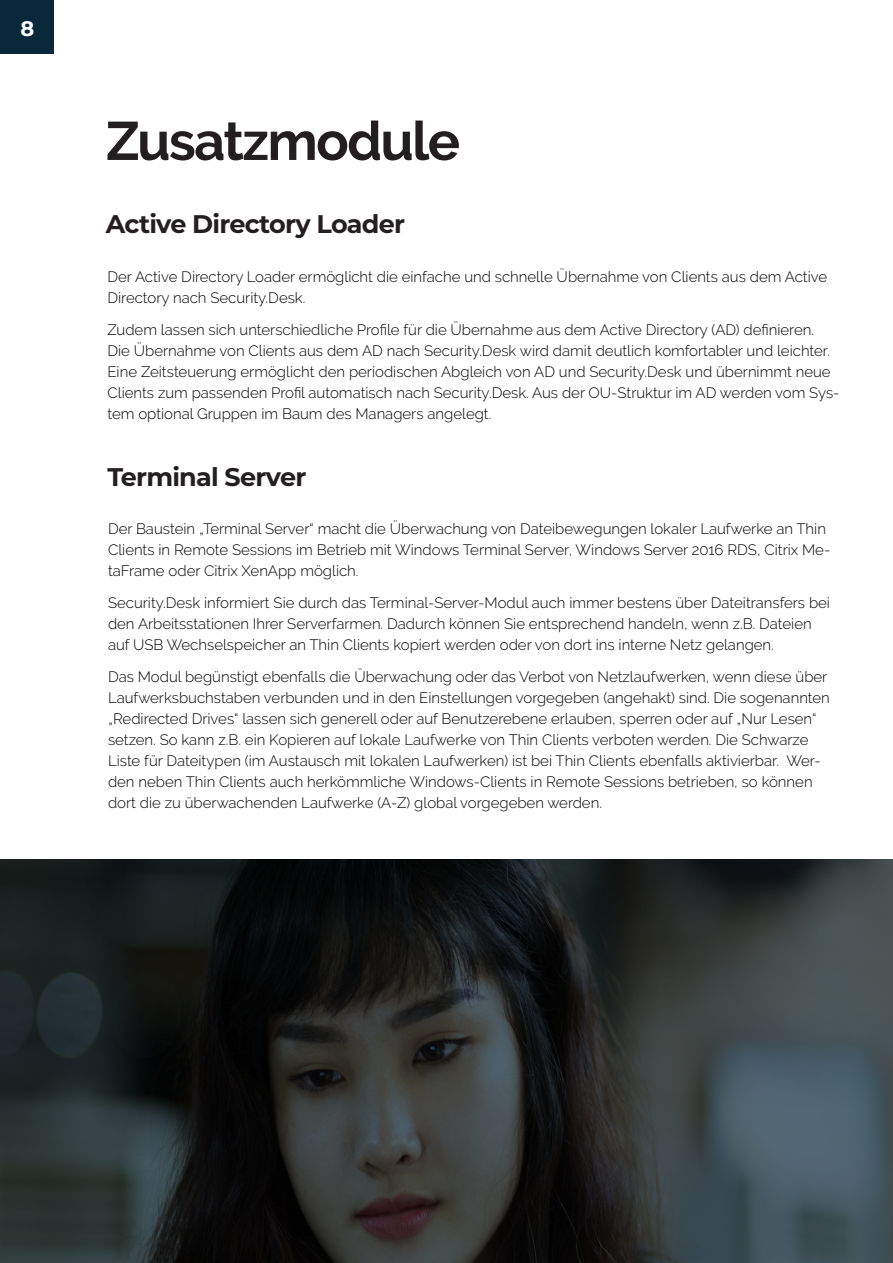
<style>
.page{position:relative;width:893px;height:1263px;background:#fff}
.page>*{position:absolute;margin:0;border:0;box-sizing:border-box;transform-origin:0 0}
.Überschrift_1{font:700 54px "Raleway";letter-spacing:-.03em;color:#231f20}
.Überschrift_2{font:700 25.5px "Montserrat";letter-spacing:-.03em;color:#231f20}
.t1{font:700 21px "Montserrat";color:#fff}
.Fließtext{font:300 15px/21px "Raleway";color:#000001}
</style>
<div class="page">
<svg style="left:0;top:859px;width:893px;height:404px;background:#272d2e"></svg>
<div style="left:0;top:0;width:54px;height:54px;background:#09293b"></div>
<h3 class="t1" style="left:21px;top:14px;width:15px">8</h3>
<p class="Überschrift_1" style="left:106px;top:110px;width:356px">Zusatzmodule</p>
<p class="Überschrift_2" style="left:106px;top:206px;width:301px">Active Directory Loader</p>
<p class="Fließtext" style="left:107px;top:266px;width:721px">Der Active Directory Loader ermöglicht die einfache und schnelle Übernahme von Clients aus dem Active<br>Directory nach Security.Desk.</p>
<p class="Fließtext" style="left:107px;top:319px;width:733px">Zudem lassen sich unterschiedliche Profile für die Übernahme aus dem Active Directory (AD) definieren.<br>Die Übernahme von Clients aus dem AD nach Security.Desk wird damit deutlich komfortabler und leichter.<br>Eine Zeitsteuerung ermöglicht den periodischen Abgleich von AD und Security.Desk und übernimmt neue Clients zum passenden Profil automatisch nach Security.Desk. Aus der OU-Struktur im AD werden vom Sys&shy;tem optional Gruppen im Baum des Managers angelegt.</p>
<p class="Überschrift_2" style="left:107px;top:459px;width:200px">Terminal Server</p>
<p class="Fließtext" style="left:108px;top:518px;width:724px">Der Baustein „Terminal Server“ macht die Überwachung von Dateibewegungen lokaler Laufwerke an Thin<br>Clients in Remote Sessions im Betrieb mit Windows Terminal Server, Windows Server 2016 RDS, Citrix Me&shy;taFrame oder Citrix XenApp möglich.</p>
<p class="Fließtext" style="left:108px;top:592px;width:723px">Security.Desk informiert Sie durch das Terminal-Server-Modul auch immer bestens über Dateitransfers bei den Arbeitsstationen Ihrer Serverfarmen. Dadurch können Sie entsprechend handeln, wenn z.B. Dateien auf USB Wechselspeicher an Thin Clients kopiert werden oder von dort ins interne Netz gelangen.</p>
<p class="Fließtext" style="left:108px;top:666px;width:723px">Das Modul begünstigt ebenfalls die Überwachung oder das Verbot von Netzlaufwerken, wenn diese über Laufwerksbuchstaben verbunden und in den Einstellungen vorgegeben (angehakt) sind. Die sogenannten „Redirected Drives“ lassen sich generell oder auf Benutzerebene erlauben, sperren oder auf „Nur Lesen“ setzen. So kann z.B. ein Kopieren auf lokale Laufwerke von Thin Clients verboten werden. Die Schwarze Liste für Dateitypen (im Austausch mit lokalen Laufwerken) ist bei Thin Clients ebenfalls aktivierbar. Wer&shy;den neben Thin Clients auch herkömmliche Windows-Clients in Remote Sessions betrieben, so können dort die zu überwachenden Laufwerke (A-Z) global vorgegeben werden.</p>
</div>
